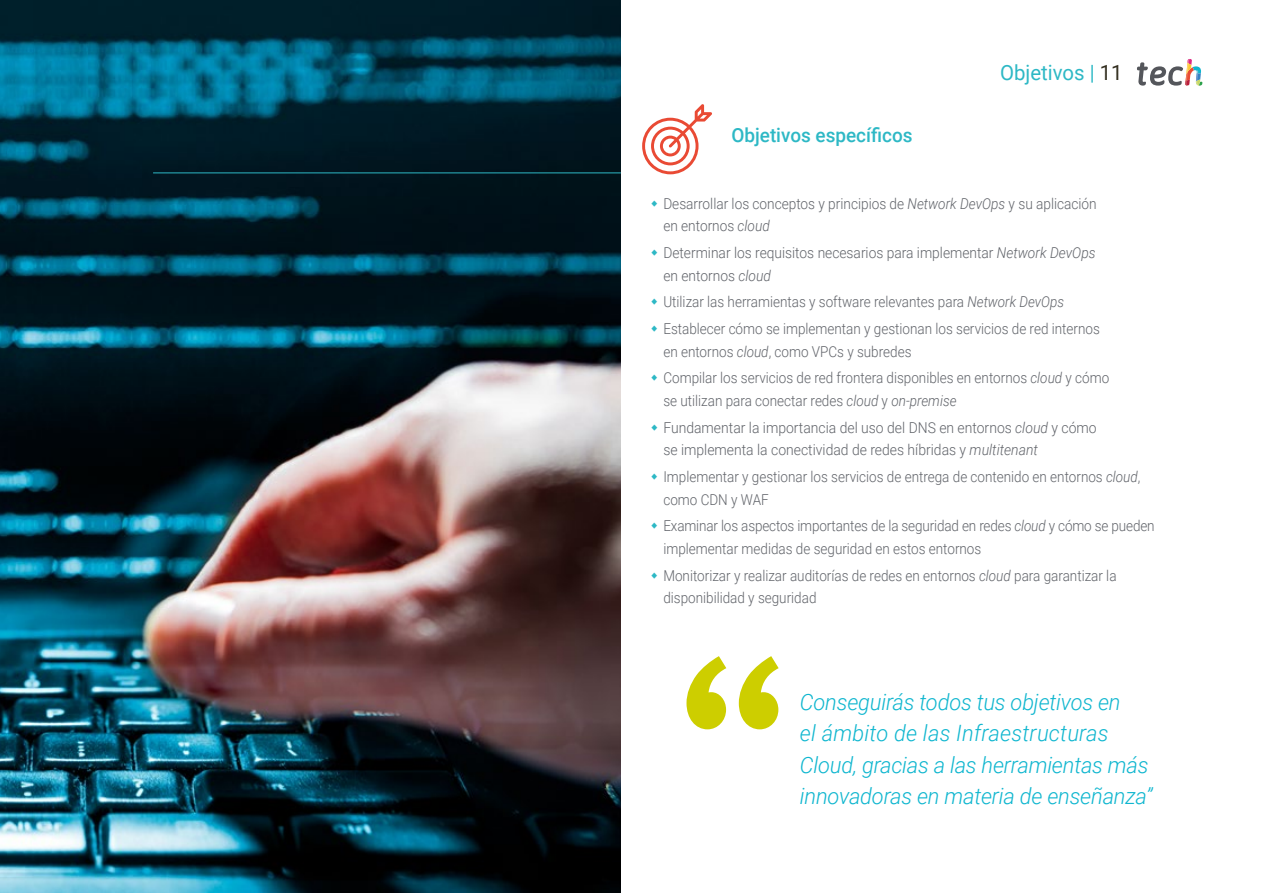
<style>
.page{position:relative;width:1263px;height:893px;background:#fff}
.page>*{position:absolute;margin:0;border:0;box-sizing:border-box;transform-origin:0 0}
.t1{font:italic 300 22.5px/31.5px "Roboto";letter-spacing:-.01em;color:#0fb6cf}
.t2{font:21px "Roboto";color:#2db8c5}
.t3{font:500 19.5px "Roboto";color:#2db8c5}
.t4{font:300 15px/26.7px "Roboto";color:#61646a;scale:.9 1}
.t5{font:300 15px/26.7px "Roboto";color:#61646a;scale:.93 1}
.t6{font:300 15px/22.5px "Roboto";color:#61646a;scale:.91 1}
.t7{font:300 15px/22.5px "Roboto";color:#61646a;scale:.92 1}
.s1{color:#322e1f}
.s2{font-style:italic}
</style>
<div class="page">
<svg style="left:1137px;top:59px;width:65px;height:27px"></svg>
<img style="left:0;top:0;width:621px;height:893px">
<hr style="left:153px;top:173px;width:468px;height:1px;background:#2db8c5">
<svg style="left:642px;top:104px;width:70px;height:70px"></svg>
<svg style="left:686px;top:656px;width:93px;height:73px"></svg>
<h3 class="t3" style="left:731px;top:122px;width:183px">Objetivos específicos</h3>
<h2 class="t2" style="left:1000px;top:57px;width:124px">Objetivos | <span class="s1">11</span></h2>
<p class="t6" style="left:663px;top:192px;width:478px">Desarrollar los conceptos y principios de <span class="s2">Network DevOps</span> y su aplicación en entornos <span class="s2">cloud</span></p>
<p class="t7" style="left:663px;top:241px;width:471px">Determinar los requisitos necesarios para implementar <span class="s2">Network DevOps </span>en entornos <span class="s2">cloud</span></p>
<p class="t4" style="left:663px;top:288px;width:486px">Utilizar las herramientas y software relevantes para <span class="s2">Network DevOps<br></span>Establecer cómo se implementan y gestionan los servicios de red internos</p>
<p class="t4" style="left:663px;top:337px;width:497px">en entornos <span class="s2">cloud</span>, como VPCs y subredes<br>Compilar los servicios de red frontera disponibles en entornos <span class="s2">cloud</span> y cómo</p>
<p class="t4" style="left:663px;top:387px;width:483px">se utilizan para conectar redes <span class="s2">cloud</span> y <span class="s2">on-premise<br></span>Fundamentar la importancia del uso del DNS en entornos <span class="s2">cloud</span> y cómo</p>
<p class="t5" style="left:663px;top:436px;width:514px">se implementa la conectividad de redes híbridas y <span class="s2">multitenant<br></span>Implementar y gestionar los servicios de entrega de contenido en entornos <span class="s2">cloud</span>,</p>
<p class="t4" style="left:663px;top:485px;width:547px">como CDN y WAF<br>Examinar los aspectos importantes de la seguridad en redes <span class="s2">cloud</span> y cómo se pueden</p>
<p class="t4" style="left:663px;top:534px;width:505px">implementar medidas de seguridad en estos entornos<br>Monitorizar y realizar auditorías de redes en entornos <span class="s2">cloud</span> para garantizar la</p>
<p class="t4" style="left:663px;top:584px;width:172px">disponibilidad y seguridad</p>
<h1 class="t1" style="left:800px;top:685px;width:354px">Conseguirás todos tus objetivos en<br>el ámbito de las Infraestructuras Cloud, gracias a las herramientas más innovadoras en materia de enseñanza”</h1>
</div>
